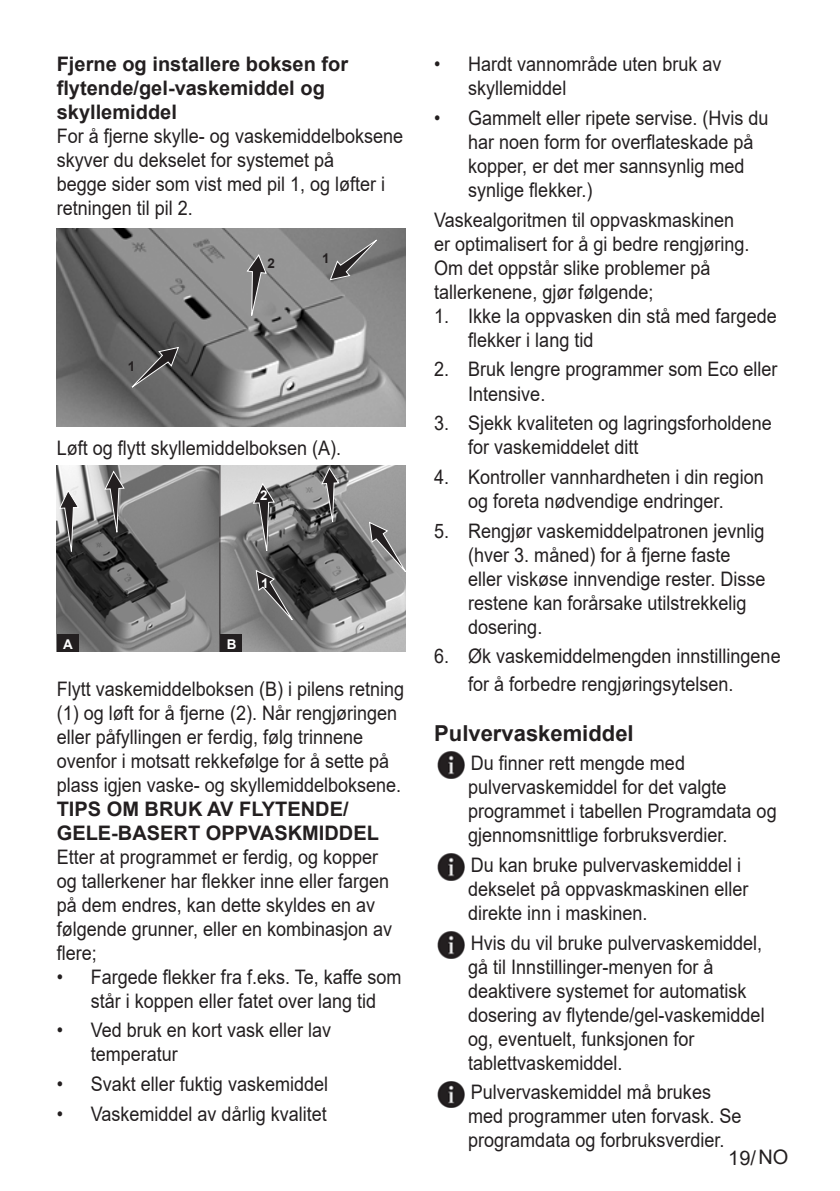
<style>
.page{position:relative;width:840px;height:1191px;background:#fff}
.page>*{position:absolute;margin:0;border:0;box-sizing:border-box;transform-origin:0 0}
.Baslik{font:700 22px "Arial";color:#231f20}
.Girintili_Yazi{font:20px/24px "Arial";color:#231f20;scale:.9 1}
.Yazi_alanlari{font:20px/24px "Arial";color:#231f20;scale:.9 1}
.Alt_Baslik{font:700 20px/24px "Arial";color:#231f20}
.Yazi_alanlari-2{font:20px "Arial";color:#231f20}
.t1{font:700 13.4px "Arial";color:#fff}
.t2{font:700 13.4px "Arial";color:#231f20}
</style>
<div class="page">
<img style="left:57px;top:228px;width:348px;height:199px">
<svg style="left:129px;top:347px;width:50px;height:43px;background:#636262"></svg>
<svg style="left:329px;top:237px;width:50px;height:43px;background:#787777"></svg>
<svg style="left:247px;top:254px;width:19px;height:65px"></svg>
<img style="left:57px;top:465px;width:348px;height:187px">
<svg style="left:59px;top:490px;width:20px;height:65px"></svg>
<svg style="left:104px;top:471px;width:20px;height:65px"></svg>
<div style="left:57px;top:634px;width:21px;height:18px;background:#231f20"></div>
<div style="left:220px;top:634px;width:22px;height:18px;background:#231f20"></div>
<hr style="left:219px;top:465px;width:1px;height:187px;background:#231f20">
<svg style="left:256px;top:570px;width:38px;height:53px;background:#606060"></svg>
<svg style="left:253px;top:483px;width:22px;height:71px;background:#797879"></svg>
<svg style="left:321px;top:467px;width:18px;height:58px"></svg>
<svg style="left:369px;top:522px;width:37px;height:52px;background:#7f7e7e"></svg>
<img style="left:437px;top:751px;width:28px;height:27px">
<img style="left:437px;top:853px;width:28px;height:27px">
<img style="left:437px;top:931px;width:28px;height:27px">
<img style="left:437px;top:1081px;width:28px;height:27px">
<p class="Alt_Baslik" style="left:57px;top:52px;width:293px">Fjerne og installere boksen for flytende/gel-vaskemiddel og skyllemiddel</p>
<p class="Yazi_alanlari" style="left:57px;top:124px;width:386px">For å fjerne skylle- og vaskemiddelboksene skyver du dekselet for systemet på<br>begge sider som vist med pil 1, og løfter i retningen til pil 2.</p>
<p class="t2" style="left:128px;top:356px;width:9px">1</p>
<p class="t2" style="left:267px;top:254px;width:9px">2</p>
<p class="t2" style="left:322px;top:249px;width:9px">1</p>
<p class="Yazi_alanlari" style="left:57px;top:436px;width:317px">Løft og flytt skyllemiddelboksen (A).</p>
<p class="t1" style="left:260px;top:486px;width:9px">2</p>
<p class="t1" style="left:63px;top:634px;width:11px">A</p>
<p class="t1" style="left:227px;top:635px;width:11px">B</p>
<p class="t1" style="left:261px;top:573px;width:9px">1</p>
<p class="Yazi_alanlari" style="left:57px;top:676px;width:387px">Flytt vaskemiddelboksen (B) i pilens retning (1) og løft for å fjerne (2). Når rengjøringen eller påfyllingen er ferdig, følg trinnene ovenfor i motsatt rekkefølge for å sette på plass igjen vaske- og skyllemiddelboksene.</p>
<p class="Alt_Baslik" style="left:57px;top:796px;width:323px">TIPS OM BRUK AV FLYTENDE/<br>GELE-BASERT OPPVASKMIDDEL</p>
<p class="Yazi_alanlari" style="left:57px;top:844px;width:374px">Etter at programmet er ferdig, og kopper og tallerkener har flekker inne eller fargen på dem endres, kan dette skyldes en av følgende grunner, eller en kombinasjon av flere;</p>
<p class="Girintili_Yazi" style="left:57px;top:964px;width:384px;text-align:center">• Fargede flekker fra f.eks. Te, kaffe som står i koppen eller fatet over lang tid</p>
<p class="Girintili_Yazi" style="left:91px;top:1018px;width:268px;text-indent:-34px">• Ved bruk en kort vask eller lav temperatur</p>
<p class="Girintili_Yazi" style="left:57px;top:1072px;width:303px">• Svakt eller fuktig vaskemiddel</p>
<p class="Girintili_Yazi" style="left:57px;top:1101px;width:301px">• Vaskemiddel av dårlig kvalitet</p>
<p class="Girintili_Yazi" style="left:468px;top:52px;width:283px;text-indent:-34px">• Hardt vannområde uten bruk av skyllemiddel</p>
<p class="Girintili_Yazi" style="left:468px;top:106px;width:335px;text-indent:-34px">• Gammelt eller ripete servise. (Hvis du har noen form for overflateskade på kopper, er det mer sannsynlig med synlige flekker.)</p>
<p class="Yazi_alanlari" style="left:434px;top:208px;width:352px">Vaskealgoritmen til oppvaskmaskinen er optimalisert for å gi bedre rengjøring.<br>Om det oppstår slike problemer på tallerkenene, gjør følgende;</p>
<p class="Girintili_Yazi" style="left:468px;top:304px;width:344px;text-indent:-34px">1. Ikke la oppvasken din stå med fargede flekker i lang tid</p>
<p class="Girintili_Yazi" style="left:468px;top:357px;width:345px;text-indent:-34px">2. Bruk lengre programmer som Eco eller<br>Intensive.</p>
<p class="Girintili_Yazi" style="left:468px;top:411px;width:338px;text-indent:-34px">3. Sjekk kvaliteten og lagringsforholdene for vaskemiddelet ditt</p>
<p class="Girintili_Yazi" style="left:434px;top:465px;width:367px;text-align:center">4. Kontroller vannhardheten i din region og foreta nødvendige endringer.</p>
<p class="Girintili_Yazi" style="left:468px;top:518px;width:332px;text-indent:-34px">5. Rengjør vaskemiddelpatronen jevnlig (hver 3. måned) for å fjerne faste eller viskøse innvendige rester. Disse restene kan forårsake utilstrekkelig dosering.</p>
<p class="Girintili_Yazi" style="left:468px;top:642px;width:348px;line-height:28px;text-indent:-34px">6. Øk vaskemiddelmengden innstillingene for å forbedre rengjøringsytelsen.</p>
<p class="Baslik" style="left:434px;top:717px;width:201px">Pulvervaskemiddel</p>
<p class="Girintili_Yazi" style="left:468px;top:751px;width:344px">Du finner rett mengde med pulvervaskemiddel for det valgte programmet i tabellen Programdata og gjennomsnittlige forbruksverdier.</p>
<p class="Girintili_Yazi" style="left:468px;top:852px;width:313px">Du kan bruke pulvervaskemiddel i dekselet på oppvaskmaskinen eller direkte inn i maskinen.</p>
<p class="Girintili_Yazi" style="left:468px;top:930px;width:331px">Hvis du vil bruke pulvervaskemiddel, gå til Innstillinger-menyen for å deaktivere systemet for automatisk dosering av flytende/gel-vaskemiddel og, eventuelt, funksjonen for tablettvaskemiddel.</p>
<p class="Girintili_Yazi" style="left:468px;top:1080px;width:305px">Pulvervaskemiddel må brukes med programmer uten forvask. Se programdata og forbruksverdier.</p>
<p class="Yazi_alanlari-2" style="left:727px;top:1143px;width:62px">19/NO</p>
</div>
